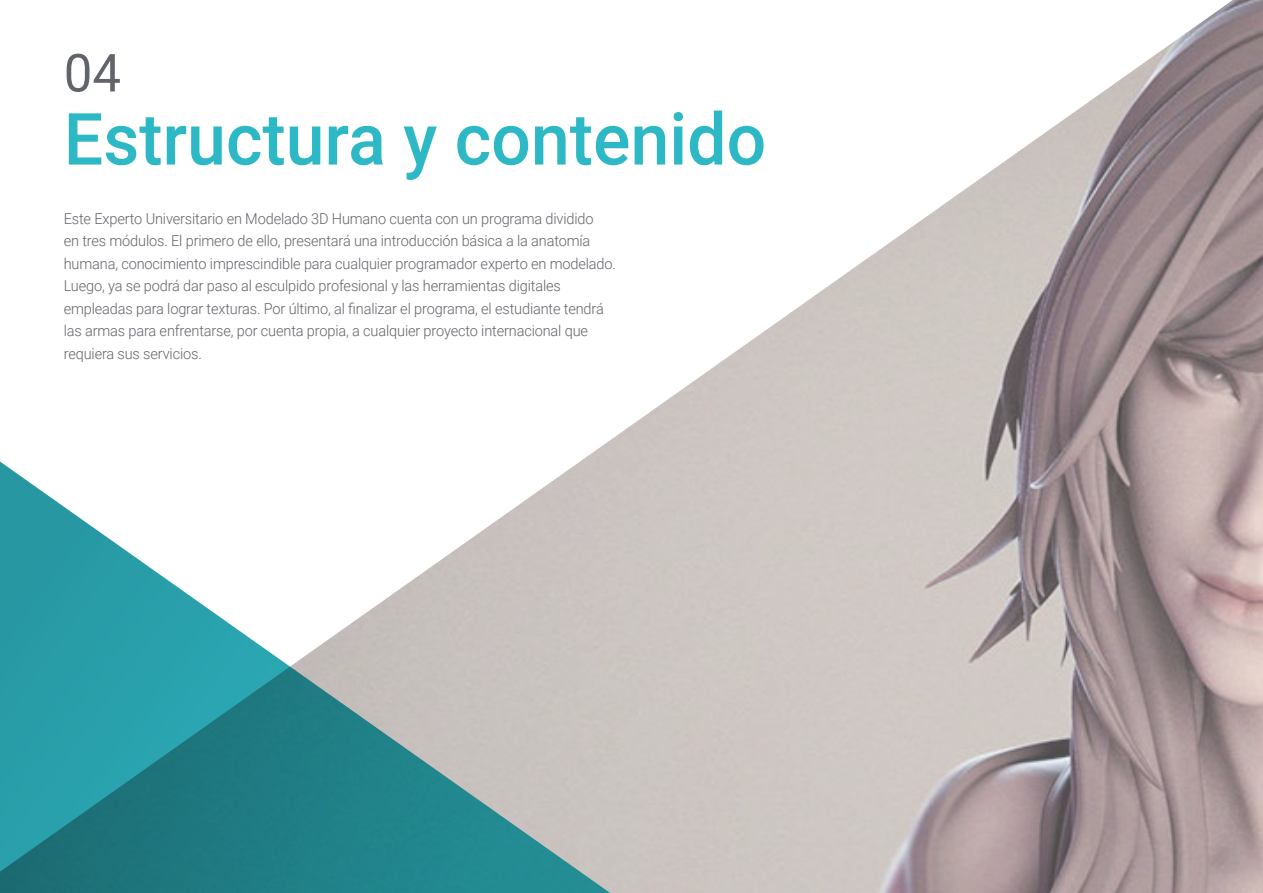
<style>
.page{position:relative;width:1263px;height:893px;background:#fff}
.page>*{position:absolute;margin:0;border:0;box-sizing:border-box;transform-origin:0 0}
.t1{font:500 72px "Roboto";color:#2db8c5}
.t2{font:52.5px "Roboto";color:#61646a}
.t3{font:300 15px/22.5px "Roboto";letter-spacing:-.01em;color:#61646a}
</style>
<div class="page">
<img style="left:602px;top:0;width:661px;height:893px">
<svg style="left:0;top:446px;width:640px;height:447px"></svg>
<h2 class="t2" style="left:64px;top:36px;width:59px">04</h2>
<h1 class="t1" style="left:64px;top:89px;width:704px">Estructura y contenido</h1>
<p class="t3" style="left:64px;top:207px;width:554px">Este Experto Universitario en Modelado 3D Humano cuenta con un programa dividido<br>en tres módulos. El primero de ello, presentará una introducción básica a la anatomía humana, conocimiento imprescindible para cualquier programador experto en modelado.<br>Luego, ya se podrá dar paso al esculpido profesional y las herramientas digitales empleadas para lograr texturas. Por último, al finalizar el programa, el estudiante tendrá las armas para enfrentarse, por cuenta propia, a cualquier proyecto internacional que requiera sus servicios.</p>
</div>
